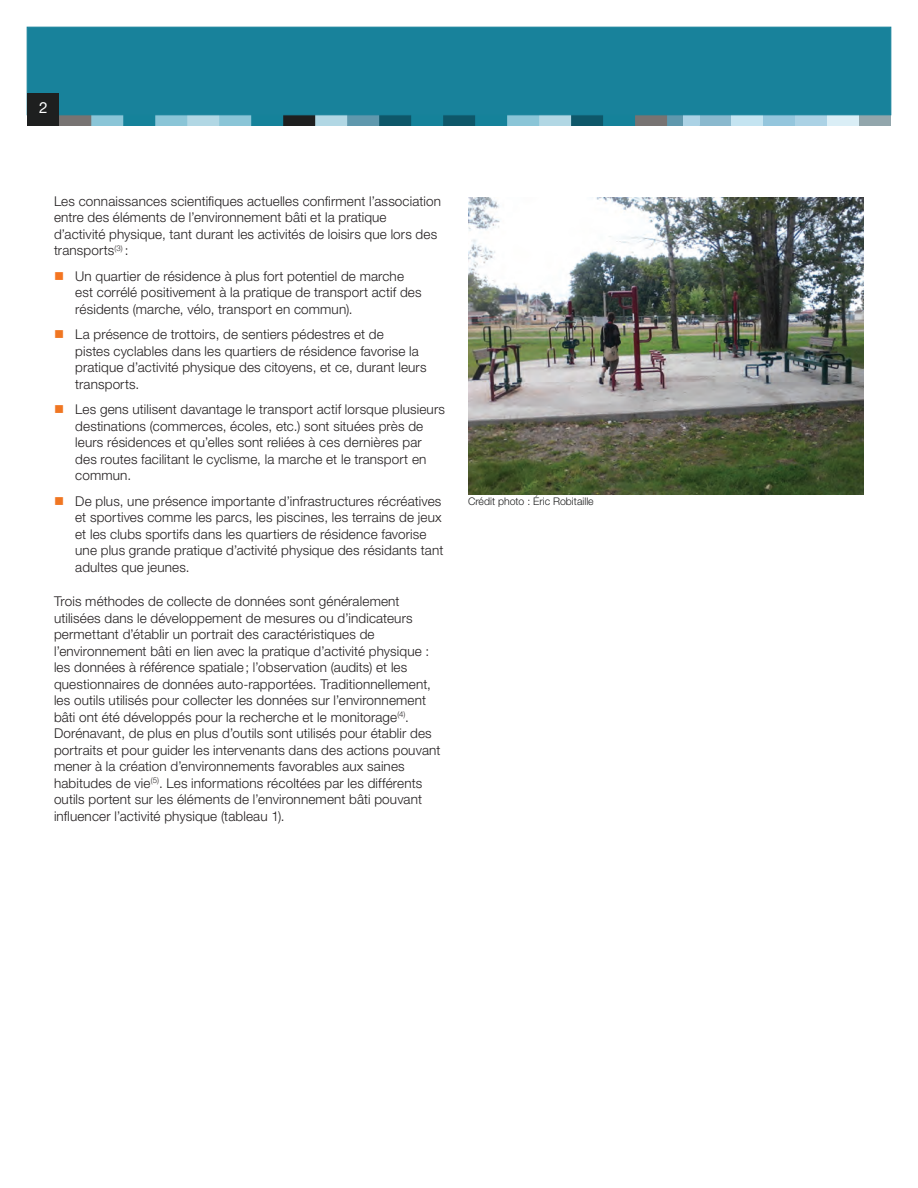
<style>
.page{position:relative;width:918px;height:1188px;background:#fff}
.page>*{position:absolute;margin:0;border:0;box-sizing:border-box;transform-origin:0 0}
.t1{font:15.3px "Helvetica Neue LT Std";color:#fff}
.t2{font:300 13.5px/16.5px "Helvetica Neue LT Std";letter-spacing:.01em;color:#231f20}
.t3{font:300 10.5px "Helvetica Neue LT Std";color:#1e1f1f}
.s1{color:#f47521}
.s2{color:#f07622}
</style>
<div class="page">
<div style="left:859px;top:110px;width:32px;height:16px;background:#92a6ac"></div>
<div style="left:827px;top:110px;width:32px;height:16px;background:#daeef6"></div>
<div style="left:795px;top:110px;width:32px;height:16px;background:#abd2e5"></div>
<div style="left:763px;top:110px;width:32px;height:16px;background:#94c6dd"></div>
<svg style="left:59px;top:115px;width:704px;height:11px;background:#5b97a8"></svg>
<div style="left:27px;top:27px;width:864px;height:88px;background:#18829b;border:1px solid #18829b"></div>
<div style="left:27px;top:94px;width:32px;height:32px;background:#1e1f1f"></div>
<img style="left:469px;top:197px;width:395px;height:297px">
<p class="t1" style="left:39px;top:99px;width:10px">2</p>
<p class="t2" style="left:54px;top:192px;width:388px">Les connaissances scientifiques actuelles confirment l’association entre des éléments de l’environnement bâti et la pratique d’activité physique, tant durant les activités de loisirs que lors des transports<sup>(3)</sup> :</p>
<p class="t2" style="left:75px;top:267px;width:348px;text-indent:-21px"><span class="s1">■</span> Un quartier de résidence à plus fort potentiel de marche est corrélé positivement à la pratique de transport actif des résidents (marche, vélo, transport en commun).</p>
<p class="t2" style="left:75px;top:326px;width:353px;text-indent:-21px"><span class="s2">■</span> La présence de trottoirs, de sentiers pédestres et de<br>pistes cyclables dans les quartiers de résidence favorise la pratique d’activité physique des citoyens, et ce, durant leurs transports.</p>
<p class="t2" style="left:75px;top:401px;width:371px;text-indent:-21px"><span class="s2">■</span> Les gens utilisent davantage le transport actif lorsque plusieurs destinations (commerces, écoles, etc.) sont situées près de leurs résidences et qu’elles sont reliées à ces dernières par des routes facilitant le cyclisme, la marche et le transport en commun.</p>
<p class="t2" style="left:75px;top:492px;width:370px;text-indent:-21px"><span class="s2">■</span> De plus, une présence importante d’infrastructures récréatives et sportives comme les parcs, les piscines, les terrains de jeux et les clubs sportifs dans les quartiers de résidence favorise une plus grande pratique d’activité physique des résidants tant adultes que jeunes.</p>
<p class="t2" style="left:54px;top:593px;width:388px">Trois méthodes de collecte de données sont généralement utilisées dans le développement de mesures ou d’indicateurs permettant d’établir un portrait des caractéristiques de l’environnement bâti en lien avec la pratique d’activité physique : les données à référence spatiale; l’observation (audits) et les questionnaires de données auto-rapportées. Traditionnellement, les outils utilisés pour collecter les données sur l’environnement bâti ont été développés pour la recherche et le monitorage<sup>(4)</sup>.<br>Dorénavant, de plus en plus d’outils sont utilisés pour établir des portraits et pour guider les intervenants dans des actions pouvant mener à la création d’environnements favorables aux saines habitudes de vie<sup>(5)</sup>. Les informations récoltées par les différents outils portent sur les éléments de l’environnement bâti pouvant influencer l’activité physique (tableau 1).</p>
<p class="t3" style="left:468px;top:495px;width:127px">Crédit photo : Éric Robitaille</p>
</div>
